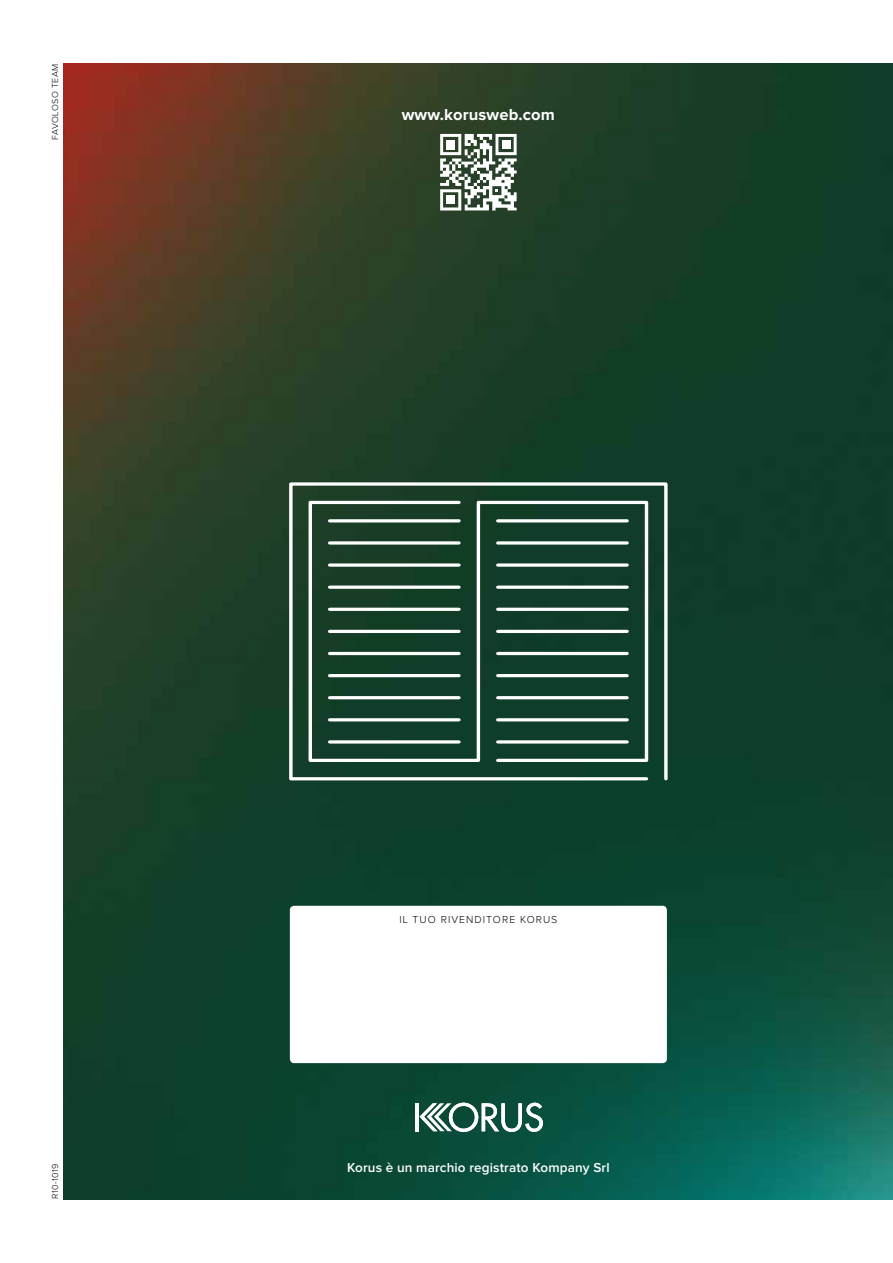
<style>
.page{position:relative;width:893px;height:1263px;background:#fff}
.page>*{position:absolute;margin:0;border:0;box-sizing:border-box;transform-origin:0 0}
.t1{font:700 16.5px "Proxima Nova";letter-spacing:.01em;color:#fff}
.t2{font:600 13.5px "Proxima Nova";letter-spacing:.01em;color:#fff}
.t3{font:300 10.5px "Proxima Nova";letter-spacing:.1em;color:#000}
.t4{font:300 9px "Proxima Nova";letter-spacing:.05em;color:#000}
</style>
<div class="page">
<img style="left:64px;top:64px;width:829px;height:1135px">
<svg style="left:289px;top:482px;width:379px;height:298px"></svg>
<hr style="left:416px;top:1103px;width:3px;height:28px;background:#fff">
<svg style="left:420px;top:1103px;width:123px;height:29px"></svg>
<svg style="left:440px;top:134px;width:77px;height:77px"></svg>
<div style="left:446px;top:140px;width:9px;height:9px;background:#fff"></div>
<div style="left:502px;top:140px;width:8px;height:9px;background:#fff"></div>
<div style="left:446px;top:195px;width:9px;height:9px;background:#fff"></div>
<div style="left:290px;top:906px;width:377px;height:157px;background:#fff;border-radius:4px"></div>
<p class="t4" style="left:51px;top:140px;width:78px;rotate:-90deg">FAVOLOSO TEAM</p>
<p class="t1" style="left:402px;top:107px;width:155px">www.korusweb.com</p>
<p class="t4" style="left:51px;top:1199px;width:37px;rotate:-90deg">R10-1019</p>
<p class="t3" style="left:399px;top:915px;width:160px">IL TUO RIVENDITORE KORUS</p>
<p class="t2" style="left:347px;top:1162px;width:264px">Korus è un marchio registrato Kompany Srl</p>
</div>
